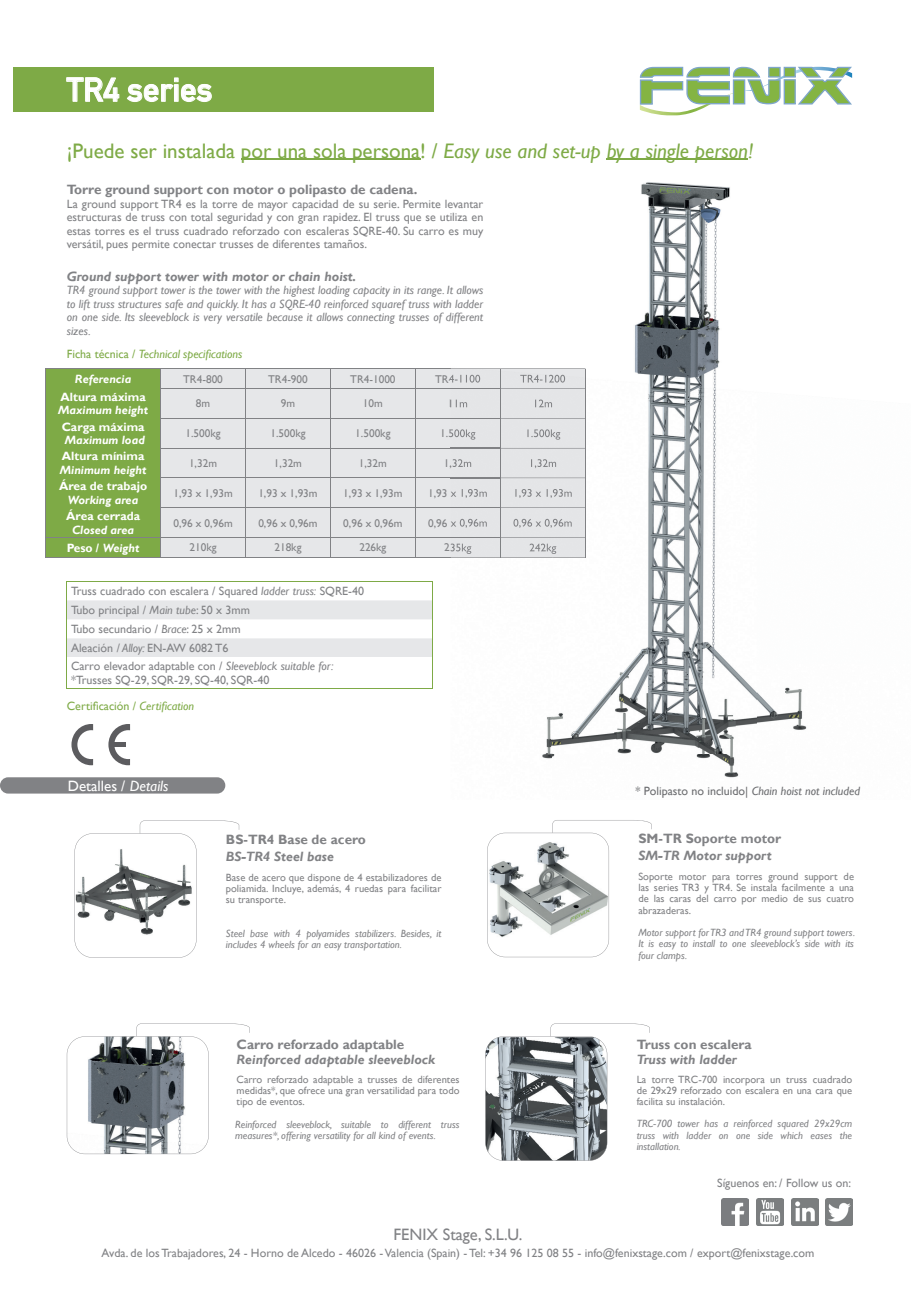
<style>
.page{position:relative;width:919px;height:1289px;background:#fff}
.page>*{position:absolute;margin:0;border:0;box-sizing:border-box;transform-origin:0 0}
.t1{font:33px "Alte DIN1451 Mittelschriftgepraegt";color:#fff}
.t2{font:21px "Gill Sans";color:#7eaa46}
.t3{font:16.5px "Gill Sans";color:#818285}
.t4{font:15px "Gill Sans";color:#fff}
.t5{font:700 13.5px "Gill Sans";color:#818285}
.t6{font:italic 700 13.5px "Gill Sans";color:#818285}
.t7{font:12px/13.5px "Gill Sans";color:#818285}
.t8{font:italic 12px/13.5px "Gill Sans";color:#818285;text-align:justify}
.t9{font:italic 700 12px "Gill Sans";color:#fff}
.t10{font:700 12px "Gill Sans";color:#fff}
.t11{font:italic 12px/24.5px "Gill Sans";color:#7eaa46}
.t12{font:12px "Gill Sans";color:#6c6d70}
.t13{font:12px "Gill Sans";color:#7eaa46}
.t14{font:11.25px "Gill Sans";color:#818285}
.t15{font:10.5px/11.2px "Gill Sans";color:#818285;text-align:justify}
.t16{font:italic 10.5px/11.2px "Gill Sans";color:#818285}
.s1{font-style:italic}
.s2{font-style:normal}
.s3{font-weight:700;color:#fff}
</style>
<div class="page">
<svg style="left:639px;top:67px;width:213px;height:48px"></svg>
<svg style="left:71px;top:724px;width:22px;height:41px"></svg>
<svg style="left:108px;top:724px;width:22px;height:41px"></svg>
<hr style="left:112px;top:742px;width:14px;height:4px;background:#5c5c5f">
<hr style="left:45px;top:368px;width:115px;height:1px;background:#818285">
<hr style="left:160px;top:368px;width:85px;height:1px;background:#818285">
<hr style="left:245px;top:368px;width:85px;height:1px;background:#818285">
<hr style="left:45px;top:557px;width:115px;height:1px;background:#818285">
<hr style="left:160px;top:557px;width:85px;height:1px;background:#818285">
<hr style="left:245px;top:557px;width:85px;height:1px;background:#818285">
<hr style="left:330px;top:368px;width:85px;height:1px;background:#818285">
<hr style="left:330px;top:557px;width:85px;height:1px;background:#818285">
<hr style="left:415px;top:368px;width:85px;height:1px;background:#818285">
<hr style="left:415px;top:557px;width:85px;height:1px;background:#818285">
<hr style="left:241px;top:159px;width:179px;height:1px;background:#7eaa46">
<hr style="left:606px;top:159px;width:142px;height:1px;background:#7eaa46">
<img style="left:585px;top:182px;width:145px;height:212px">
<img style="left:757px;top:687px;width:50px;height:43px">
<img style="left:553px;top:394px;width:204px;height:384px">
<img style="left:542px;top:716px;width:11px;height:43px">
<svg style="left:45px;top:369px;width:541px;height:188px;background:#cbd5c1"></svg>
<img style="left:451px;top:375px;width:29px;height:7px">
<img style="left:520px;top:375px;width:45px;height:7px">
<img style="left:451px;top:399px;width:16px;height:8px">
<img style="left:535px;top:399px;width:17px;height:8px">
<img style="left:451px;top:429px;width:24px;height:10px">
<img style="left:527px;top:429px;width:33px;height:10px">
<img style="left:451px;top:459px;width:20px;height:9px">
<img style="left:531px;top:459px;width:25px;height:9px">
<img style="left:451px;top:489px;width:36px;height:9px">
<img style="left:515px;top:489px;width:56px;height:9px">
<img style="left:451px;top:519px;width:36px;height:9px">
<img style="left:513px;top:519px;width:58px;height:9px">
<img style="left:451px;top:543px;width:20px;height:11px">
<img style="left:529px;top:543px;width:27px;height:11px">
<div style="left:0;top:777px;width:225px;height:16px;background:#818285;border-radius:8px"></div>
<svg style="left:67px;top:1023px;width:183px;height:131px"></svg>
<svg style="left:67px;top:581px;width:366px;height:76px"></svg>
<hr style="left:67px;top:657px;width:1px;height:31px;background:#7eaa46">
<hr style="left:433px;top:657px;width:1px;height:31px;background:#7eaa46">
<hr style="left:67px;top:688px;width:366px;height:1px;background:#7eaa46">
<svg style="left:485px;top:1023px;width:165px;height:137px"></svg>
<img style="left:721px;top:1198px;width:27px;height:27px">
<img style="left:756px;top:1198px;width:27px;height:27px">
<img style="left:825px;top:1198px;width:27px;height:27px">
<img style="left:791px;top:1198px;width:27px;height:27px">
<div style="left:13px;top:67px;width:421px;height:45px;background:#7eaa46"></div>
<svg style="left:487px;top:820px;width:164px;height:137px"></svg>
<svg style="left:75px;top:820px;width:164px;height:137px"></svg>
<h1 class="t1" style="left:67px;top:70px;width:147px">TR4 series</h1>
<h2 class="t2" style="left:67px;top:138px;width:688px">¡Puede ser instalada por una sola persona! / <span class="s1">Easy use and set-up by a single person!</span></h2>
<p class="t5" style="left:67px;top:181px;width:352px">Torre ground support con motor o polipasto de cadena.</p>
<p class="t7" style="left:67px;top:197px;width:418px;text-align:justify">La ground support TR4 es la torre de mayor capacidad de su serie. Permite levantar estructuras de truss con total seguridad y con gran rapidez. El truss que se utiliza en estas torres es el truss cuadrado reforzado con escaleras SQRE-40. Su carro es muy versátil, pues permite conectar trusses de diferentes tamaños.</p>
<p class="t6" style="left:67px;top:268px;width:291px">Ground support tower with motor or chain hoist.</p>
<p class="t8" style="left:67px;top:283px;width:418px">TR4 ground support tower is the tower with the highest loading capacity in its range. It allows to lift truss structures safe and quickly. It has a SQRE-40 reinforced squaref truss with ladder on one side. Its sleeveblock is very versatile because it allows connecting trusses of different sizes.</p>
<p class="t11" style="left:75px;top:342px;width:169px;text-indent:-8px"><span class="s2">Ficha técnica /</span> Technical specifications<br><span class="s3">Referencia</span></p>
<p class="t14" style="left:183px;top:372px;width:41px">TR4-800</p>
<p class="t14" style="left:268px;top:372px;width:41px">TR4-900</p>
<p class="t14" style="left:350px;top:372px;width:47px">TR4-1000</p>
<p class="t10" style="left:60px;top:389px;width:87px">Altura máxima</p>
<p class="t9" style="left:58px;top:403px;width:91px">Maximum height</p>
<p class="t10" style="left:62px;top:419px;width:84px">Carga máxima</p>
<p class="t9" style="left:65px;top:433px;width:82px">Maximum load</p>
<p class="t10" style="left:62px;top:449px;width:84px">Altura mínima</p>
<p class="t9" style="left:60px;top:463px;width:88px">Minimum height</p>
<p class="t10" style="left:59px;top:479px;width:90px">Área de trabajo</p>
<p class="t9" style="left:68px;top:493px;width:72px">Working area</p>
<p class="t10" style="left:66px;top:509px;width:75px">Área cerrada</p>
<p class="t9" style="left:72px;top:522px;width:64px">Closed area</p>
<p class="t14" style="left:196px;top:397px;width:16px">8m</p>
<p class="t14" style="left:281px;top:397px;width:16px">9m</p>
<p class="t14" style="left:363px;top:397px;width:21px">10m</p>
<p class="t14" style="left:185px;top:427px;width:37px">1.500kg</p>
<p class="t14" style="left:270px;top:427px;width:37px">1.500kg</p>
<p class="t14" style="left:355px;top:427px;width:37px">1.500kg</p>
<p class="t14" style="left:189px;top:456px;width:30px">1,32m</p>
<p class="t14" style="left:274px;top:456px;width:30px">1,32m</p>
<p class="t14" style="left:359px;top:456px;width:30px">1,32m</p>
<p class="t14" style="left:173px;top:486px;width:61px">1,93 x 1,93m</p>
<p class="t14" style="left:258px;top:486px;width:61px">1,93 x 1,93m</p>
<p class="t14" style="left:343px;top:486px;width:61px">1,93 x 1,93m</p>
<p class="t14" style="left:173px;top:516px;width:61px">0,96 x 0,96m</p>
<p class="t14" style="left:258px;top:516px;width:61px">0,96 x 0,96m</p>
<p class="t14" style="left:343px;top:516px;width:61px">0,96 x 0,96m</p>
<p class="t9" style="left:67px;top:540px;width:74px"><span class="s2">Peso /</span> Weight</p>
<p class="t14" style="left:189px;top:541px;width:29px">210kg</p>
<p class="t14" style="left:274px;top:541px;width:29px">218kg</p>
<p class="t14" style="left:359px;top:541px;width:29px">226kg</p>
<p class="t7" style="left:71px;top:582px;width:295px;line-height:18.9px">Truss cuadrado con escalera / Squared <span class="s1">ladder truss:</span> SQRE-40<br>Tubo principal / <span class="s1">Main tube</span>: 50 x 3mm<br>Tubo secundario / <span class="s1">Brace</span>: 25 x 2mm<br>Aleación <span class="s1">/ Alloy:</span> EN-AW 6082 T6</p>
<p class="t7" style="left:71px;top:658px;width:264px;line-height:14.4px">Carro elevador adaptable con / <span class="s1">Sleeveblock suitable for: </span>*Trusses SQ-29, SQR-29, SQ-40, SQR-40</p>
<p class="t13" style="left:67px;top:699px;width:129px">Certificación / <span class="s1">Certification</span></p>
<p class="t4" style="left:68px;top:776px;width:102px">Detalles / <span class="s1">Details</span></p>
<p class="t5" style="left:226px;top:831px;width:141px">BS-TR4 Base de acero</p>
<p class="t6" style="left:226px;top:848px;width:109px">BS-TR4 Steel base</p>
<p class="t15" style="left:226px;top:871px;width:217px">Base de acero que dispone de 4 estabilizadores de poliamida. Incluye, además, 4 ruedas para facilitar su transporte.</p>
<p class="t16" style="left:226px;top:927px;width:217px">Steel base with 4 polyamides stabilizers. Besides, it includes 4 wheels for an easy transportation.</p>
<p class="t5" style="left:236px;top:1036px;width:169px">Carro reforzado adaptable</p>
<p class="t6" style="left:236px;top:1051px;width:200px">Reinforced adaptable sleeveblock</p>
<p class="t15" style="left:236px;top:1073px;width:224px">Carro reforzado adaptable a trusses de diferentes medidas*, que ofrece una gran versatilidad para todo tipo de eventos.</p>
<p class="t16" style="left:235px;top:1118px;width:226px">Reinforced sleeveblock, suitable to different truss measures*, offering versatility for all kind of events.</p>
<p class="t12" style="left:635px;top:784px;width:226px">* Polipasto no incluido| <span class="s1">Chain hoist not included</span></p>
<p class="t5" style="left:638px;top:830px;width:144px">SM-TR Soporte motor</p>
<p class="t6" style="left:638px;top:847px;width:135px">SM-TR Motor support</p>
<p class="t15" style="left:638px;top:871px;width:217px">Soporte motor para torres ground support de las series TR3 y TR4. Se instala facilmente a una de las caras del carro por medio de sus cuatro abrazaderas.</p>
<p class="t16" style="left:638px;top:927px;width:218px;text-align:justify">Motor support for TR3 and TR4 ground support towers.<br>It is easy to install to one sleeveblock’s side with its four clamps.</p>
<p class="t5" style="left:636px;top:1036px;width:117px">Truss con escalera</p>
<p class="t6" style="left:636px;top:1051px;width:102px">Truss with ladder</p>
<p class="t15" style="left:636px;top:1073px;width:217px">La torre TRC-700 incorpora un truss cuadrado de 29x29 reforzado con escalera en una cara que facilita su instalación.</p>
<p class="t16" style="left:636px;top:1118px;width:217px;text-align:justify">TRC-700 tower has a reinforced squared 29x29cm truss with ladder on one side which eases the installation.</p>
<p class="t7" style="left:717px;top:1176px;width:135px">Síguenos en: / Follow us on:</p>
<h3 class="t3" style="left:393px;top:1224px;width:130px">FENIX Stage, S.L.U.</h3>
<p class="t7" style="left:102px;top:1245px;width:714px">Avda. de los Trabajadores, 24 - Horno de Alcedo - 46026 - Valencia (Spain) - Tel: +34 96 125 08 55 - info@fenixstage.com / export@fenixstage.com</p>
</div>
